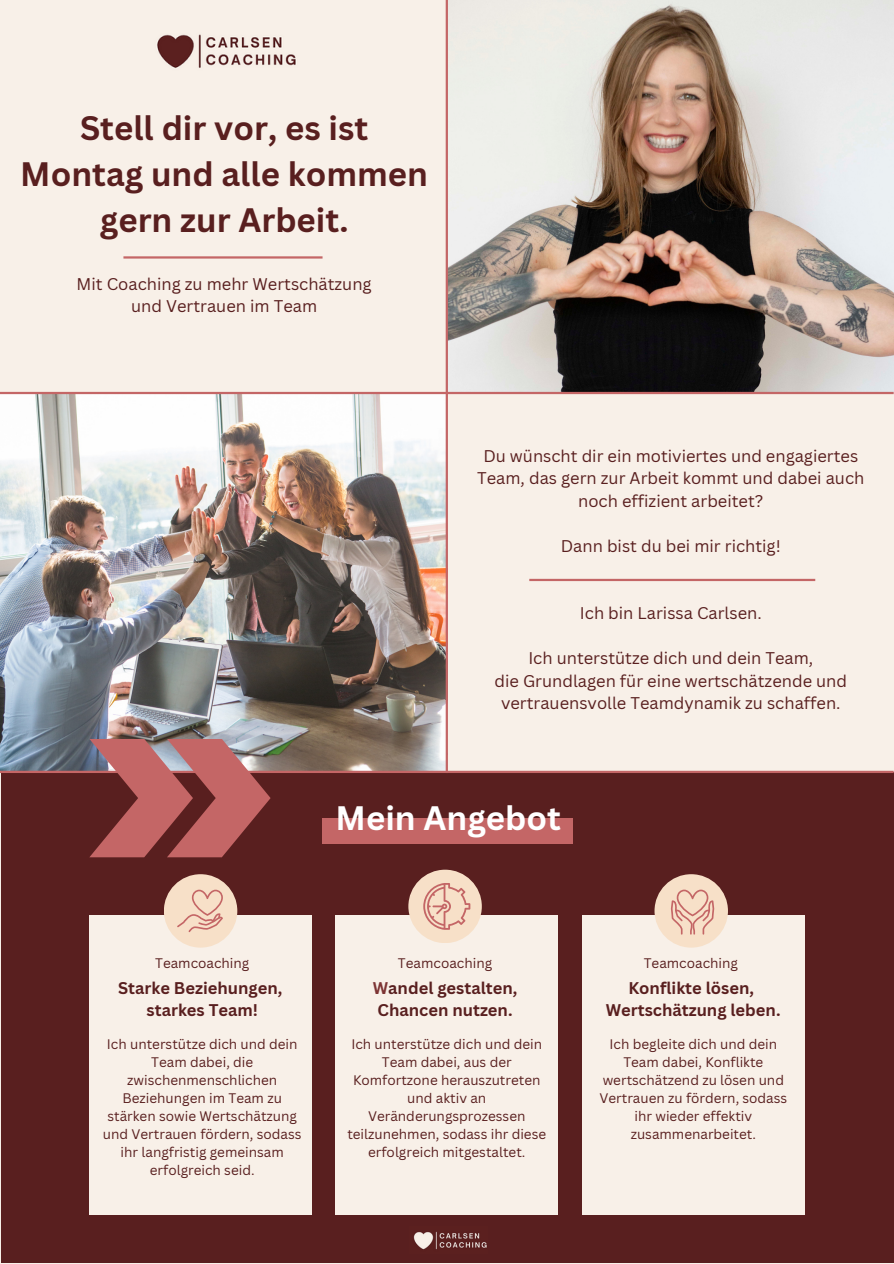
<style>
.page{position:relative;width:894px;height:1264px;background:#fff}
.page>*{position:absolute;margin:0;border:0;box-sizing:border-box;transform-origin:0 0}
.t1{font:700 33px/46.2px "Canva Sans";color:#591f1f;text-align:center}
.t2{font:700 33px "Canva Sans";color:#fff}
.t3{font:16.5px/22.5px "Canva Sans";color:#591f1f;text-align:center}
.t4{font:700 16.5px/22.5px "Canva Sans";color:#591f1f;text-align:center}
.t5{font:13.5px/18px "Canva Sans";color:#591f1f;text-align:center}
.s1{color:#7d3434}
</style>
<div class="page">
<div style="left:0;top:0;width:893px;height:1263px;background:#f8f0e8"></div>
<hr style="left:123px;top:256px;width:199px;height:2px;background:#c46666">
<div style="left:1px;top:772px;width:892px;height:490px;background:#591f1f"></div>
<div style="left:89px;top:915px;width:223px;height:299px;background:#f8f0e8"></div>
<div style="left:581px;top:915px;width:223px;height:299px;background:#f8f0e8"></div>
<hr style="left:529px;top:579px;width:286px;height:2px;background:#c46666">
<div style="left:164px;top:874px;width:73px;height:73px;background:#f7e0c8;border-radius:50%"></div>
<svg style="left:177px;top:889px;width:46px;height:43px"></svg>
<div style="left:335px;top:915px;width:223px;height:299px;background:#f8f0e8"></div>
<div style="left:408px;top:869px;width:73px;height:74px;background:#f7e0c8;border-radius:50%"></div>
<svg style="left:423px;top:883px;width:47px;height:46px"></svg>
<div style="left:654px;top:874px;width:73px;height:73px;background:#f7e0c8;border-radius:50%"></div>
<svg style="left:670px;top:889px;width:44px;height:45px"></svg>
<img style="left:413px;top:1231px;width:74px;height:19px">
<img style="left:157px;top:34px;width:139px;height:34px">
<img style="left:0;top:394px;width:445px;height:376px">
<svg style="left:89px;top:738px;width:181px;height:119px"></svg>
<hr style="left:0;top:770px;width:893px;height:3px;background:#c46666">
<div style="left:322px;top:818px;width:250px;height:25px;background:#c46666"></div>
<img style="left:448px;top:0;width:445px;height:392px">
<hr style="left:0;top:392px;width:893px;height:2px;background:#c46666">
<hr style="left:445px;top:0;width:3px;height:773px;background:#c46666">
<h3 class="t1" style="left:20px;top:104px;width:409px">Stell dir vor, es ist<br>Montag und alle kommen gern zur Arbeit.</h3>
<h3 class="t3" style="left:77px;top:272px;width:296px">Mit Coaching zu mehr Wertschätzung und Vertrauen im Team</h3>
<p class="t3" style="left:477px;top:444px;width:388px">Du wünscht dir ein motiviertes und engagiertes<br>Team, das gern zur Arbeit kommt und dabei auch noch effizient arbeitet?</p>
<p class="t3" style="left:560px;top:534px;width:221px">Dann bist du bei mir richtig!</p>
<h1 class="t3" style="left:579px;top:601px;width:183px">Ich bin Larissa Carlsen.</h1>
<h3 class="t3" style="left:494px;top:646px;width:354px">Ich unterstütze dich und dein Team,<br>die Grundlagen für eine wertschätzende und vertrauensvolle Teamdynamik zu schaffen.</h3>
<p class="t2" style="left:335px;top:794px;width:227px">Mein Angebot</p>
<h2 class="t5" style="left:155px;top:953px;width:96px">Teamcoaching</h2>
<p class="t5" style="left:398px;top:953px;width:96px">Teamcoaching</p>
<p class="t5" style="left:643px;top:953px;width:96px">Teamcoaching</p>
<h1 class="t4" style="left:118px;top:976px;width:166px">Starke Beziehungen, starkes Team!</h1>
<p class="t4" style="left:372px;top:976px;width:146px;text-align:left"><span class="s1">W</span>andel gestalten,<br>Chancen nutzen.</p>
<p class="t4" style="left:605px;top:976px;width:176px">Konflikte lösen,<br>Wertschätzung leben.</p>
<h2 class="t5" style="left:103px;top:1034px;width:200px">Ich unterstütze dich und dein<br>Team dabei, die zwischenmenschlichen<br>Beziehungen im Team zu stärken sowie Wertschätzung und Vertrauen fördern, sodass ihr langfristig gemeinsam erfolgreich seid.</h2>
<p class="t5" style="left:347px;top:1034px;width:200px">Ich unterstütze dich und dein<br>Team dabei, aus der<br>Komfortzone herauszutreten und aktiv an<br>Veränderungsprozessen teilzunehmen, sodass ihr diese erfolgreich mitgestaltet.</p>
<p class="t5" style="left:599px;top:1034px;width:189px">Ich begleite dich und dein<br>Team dabei, Konflikte wertschätzend zu lösen und<br>Vertrauen zu fördern, sodass ihr wieder effektiv zusammenarbeitet.</p>
</div>
